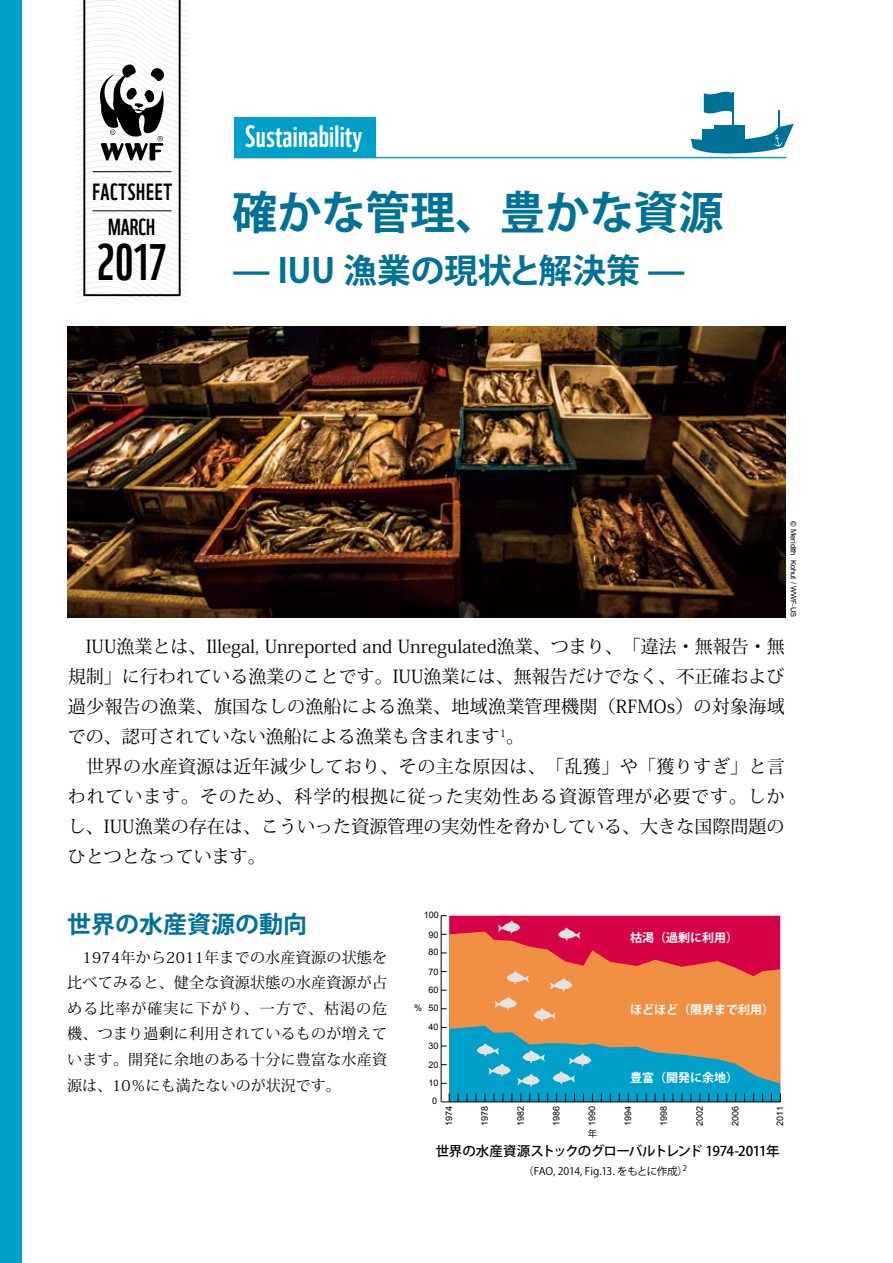
<style>
.page{position:relative;width:893px;height:1263px;background:#fff}
.page>*{position:absolute;margin:0;border:0;box-sizing:border-box;transform-origin:0 0}
.t1{font:49.95px "WWF";color:#000}
.t2{font:700 45px "Koz Go Pro";letter-spacing:-.01em;color:#007197}
.t3{font:700 33.75px "Koz Go Pro";color:#007197}
.t4{font:30px "WWF";letter-spacing:.01em;color:#fff}
.t5{font:700 24px "Koz Go Pro";color:#007197}
.t6{font:22.8px "WWF";letter-spacing:.025em;color:#000}
.t7{font:22.5px "WWF";color:#000}
.t8{font:18px/30px "Koz Min Pro";letter-spacing:.005em;color:#000}
.t9{font:15px/25.5px "Koz Min Pro";letter-spacing:.015em;color:#000;text-align:justify}
.t10{font:500 13.5px "Koz Go Pro";letter-spacing:-.055em;color:#000}
.t11{font:700 12px "Koz Go Pro";color:#fff}
.t12{font:10.5px "Koz Go Pro";letter-spacing:-.03em;color:#000}
.t13{font:9.3px "Koz Go Pro";color:#000}
.t14{font:9px "Arial";color:#000}
.t15{font:7.8px "Koz Go Pro";color:#000}
.t16{font:7.5px "Arial";color:#000}
.s1{font-size:10.5px}
</style>
<div class="page">
<img style="left:67px;top:326px;width:719px;height:291px">
<svg style="left:76px;top:0;width:112px;height:303px"></svg>
<div style="left:0;top:0;width:22px;height:1263px;background:#00a0ca"></div>
<hr style="left:234px;top:157px;width:553px;height:1px;background:#00a0ca">
<div style="left:234px;top:117px;width:141px;height:41px;background:#00a0ca"></div>
<hr style="left:441px;top:916px;width:1px;height:186px;background:#000">
<div style="left:449px;top:916px;width:331px;height:15px;background:#d70246"></div>
<svg style="left:449px;top:931px;width:331px;height:40px;background:#e03644"></svg>
<svg style="left:558px;top:927px;width:22px;height:14px"></svg>
<svg style="left:441px;top:971px;width:340px;height:131px;background:#95987c"></svg>
<svg style="left:498px;top:920px;width:22px;height:14px"></svg>
<svg style="left:691px;top:91px;width:103px;height:63px"></svg>
<p class="t6" style="left:93px;top:174px;width:81px">FACTSHEET</p>
<p class="t7" style="left:108px;top:210px;width:49px">MARCH</p>
<h1 class="t1" style="left:97px;top:223px;width:72px">2017</h1>
<h3 class="t4" style="left:245px;top:113px;width:119px">Sustainability</h3>
<h2 class="t2" style="left:232px;top:184px;width:493px">確かな管理、豊かな資源</h2>
<h3 class="t3" style="left:232px;top:249px;width:455px">̶ IUU 漁業の現状と解決策 ̶</h3>
<p class="t16" style="left:798px;top:521px;width:36px;rotate:90deg">© Meridith</p>
<p class="t16" style="left:798px;top:560px;width:59px;rotate:90deg">Kohut / WWF-US</p>
<p class="t8" style="left:68px;top:631px;width:719px">　IUU漁業とは、Illegal, Unreported and Unregulated漁業、つまり、「違法・無報告・無規制」に行われている漁業のことです。IUU漁業には、無報告だけでなく、不正確および過少報告の漁業、旗国なしの漁船による漁業、地域漁業管理機関（RFMOs）の対象海域での、認可されていない漁船による漁業も含まれます。<sup>1<br></sup>　世界の水産資源は近年減少しており、その主な原因は、「乱獲」や「獲りすぎ」と言われています。そのため、科学的根拠に従った実効性ある資源管理が必要です。しかし、IUU漁業の存在は、こういった資源管理の実効性を脅かしている、大きな国際問題のひとつとなっています。</p>
<h3 class="t5" style="left:67px;top:909px;width:241px">世界の水産資源の動向</h3>
<p class="t9" style="left:67px;top:944px;width:321px">　1974年から2011年までの水産資源の状態を比べてみると、健全な資源状態の水産資源が占める比率が確実に下がり、一方で、枯渇の危機、つまり過剰に利用されているものが増えています。開発に余地のある十分に豊富な水産資源は、10％にも満たないのが状況です。</p>
<p class="t14" style="left:424px;top:909px;width:17px">100</p>
<p class="t14" style="left:428px;top:929px;width:12px">90</p>
<p class="t14" style="left:428px;top:946px;width:12px">80</p>
<p class="t14" style="left:428px;top:965px;width:12px">70</p>
<p class="t14" style="left:428px;top:984px;width:12px">60</p>
<p class="t14" style="left:414px;top:1002px;width:10px">%</p>
<p class="t14" style="left:428px;top:1002px;width:12px">50</p>
<p class="t14" style="left:428px;top:1021px;width:12px">40</p>
<p class="t14" style="left:428px;top:1040px;width:12px">30</p>
<p class="t14" style="left:428px;top:1058px;width:12px">20</p>
<p class="t14" style="left:428px;top:1076px;width:12px">10</p>
<p class="t14" style="left:432px;top:1095px;width:7px">0</p>
<p class="t11" style="left:630px;top:930px;width:109px">枯渇（過剰に利用(</p>
<p class="t11" style="left:630px;top:1002px;width:145px">ほどほど（限界まで利用(</p>
<p class="t11" style="left:630px;top:1069px;width:109px">豊富（開発に余地(</p>
<p class="t14" style="left:443px;top:1126px;width:22px;rotate:-90deg">1974</p>
<p class="t14" style="left:479px;top:1126px;width:22px;rotate:-90deg">1978</p>
<p class="t14" style="left:515px;top:1126px;width:22px;rotate:-90deg">1982</p>
<p class="t14" style="left:550px;top:1126px;width:22px;rotate:-90deg">1986</p>
<p class="t14" style="left:586px;top:1126px;width:22px;rotate:-90deg">1990</p>
<p class="t14" style="left:622px;top:1126px;width:22px;rotate:-90deg">1994</p>
<p class="t14" style="left:658px;top:1126px;width:22px;rotate:-90deg">1998</p>
<p class="t14" style="left:694px;top:1126px;width:22px;rotate:-90deg">2002</p>
<p class="t14" style="left:729px;top:1126px;width:22px;rotate:-90deg">2006</p>
<p class="t14" style="left:774px;top:1126px;width:22px;rotate:-90deg">2011</p>
<p class="t13" style="left:588px;top:1128px;width:11px">年</p>
<p class="t10" style="left:436px;top:1142px;width:345px">世界の水産資源ストックのグローバルトレンド 1974-2011年</p>
<p class="t15" style="left:678px;top:1163px;width:12px">2<span class="s1">(</span></p>
<p class="t12" style="left:523px;top:1165px;width:156px">（FAO, 2014, Fig.13. をもとに作成</p>
</div>
